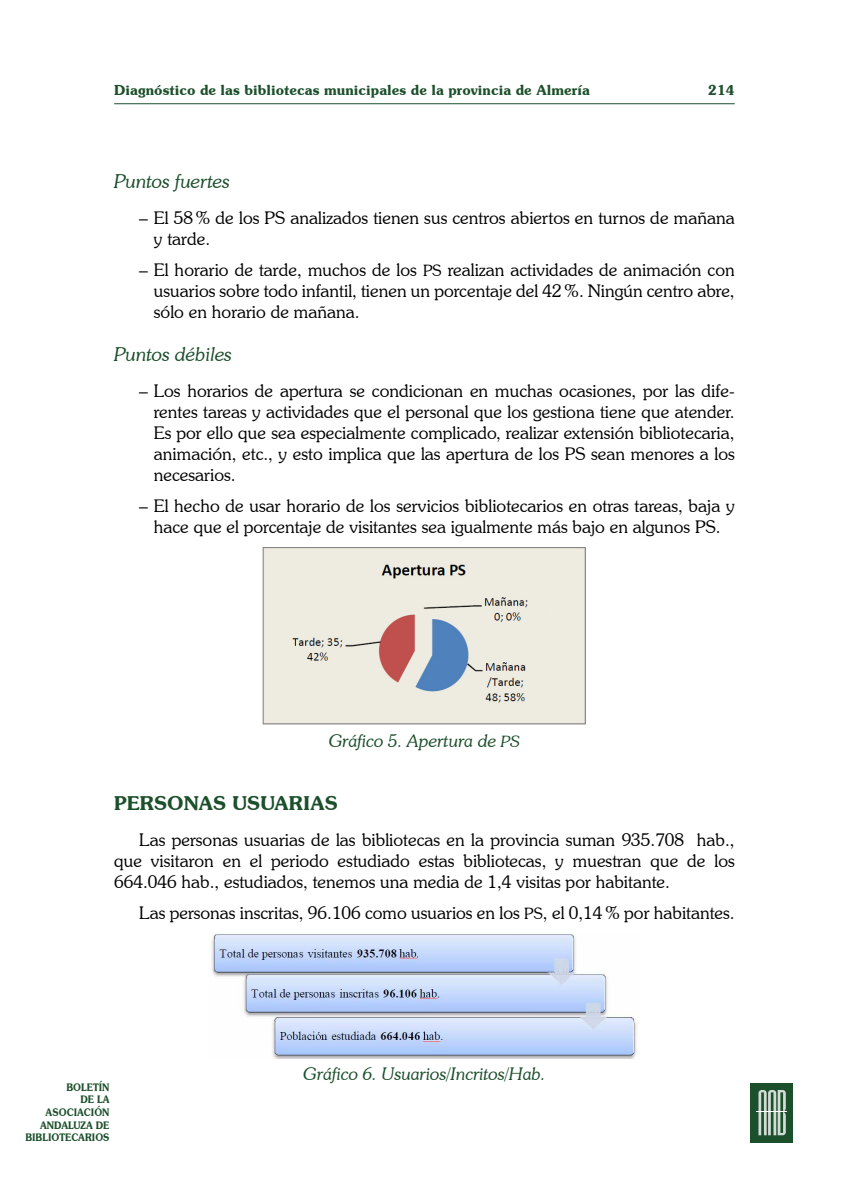
<style>
.page{position:relative;width:844px;height:1191px;background:#fff}
.page>*{position:absolute;margin:0;border:0;box-sizing:border-box;transform-origin:0 0}
.t1{font:italic 300 19.25px "Souvenir IT Cby BT";color:#1c4f2b}
.t2{font:600 19.25px "Souvenir IT Cby BT";color:#1c4f2b}
.t3{font:300 17.5px/21px "Souvenir IT Cby BT";color:#000;text-align:justify}
.t4{font:italic 300 17.5px "Souvenir IT Cby BT";color:#1c4f2b}
.t5{font:600 14px "Souvenir IT Cby BT";color:#1c4f2b}
.t6{font:600 10.5px/12.6px "Souvenir IT Cby BT";color:#1c4f2b;text-align:right;scale:.88 1}
.s1{font-size:15.75px}
</style>
<div class="page">
<div style="left:749px;top:1083px;width:43px;height:59px;background:#1c4f2b"></div>
<svg style="left:758px;top:1090px;width:27px;height:45px"></svg>
<hr style="left:755px;top:1111px;width:31px;height:1px;background:#fff">
<hr style="left:114px;top:103px;width:620px;height:1px;background:#1c4f2b">
<img style="left:262px;top:547px;width:324px;height:178px">
<img style="left:210px;top:932px;width:427px;height:127px">
<p class="t5" style="left:114px;top:81px;width:477px">Diagnóstico de las bibliotecas municipales de la provincia de Almería</p>
<p class="t5" style="left:708px;top:81px;width:28px">214</p>
<p class="t1" style="left:114px;top:170px;width:117px">Puntos fuertes</p>
<p class="t3" style="left:154px;top:207px;width:582px;text-indent:-15px">– El 58% de los PS analizados tienen sus centros abiertos en turnos de mañana y tarde.</p>
<p class="t3" style="left:154px;top:259px;width:582px;text-indent:-15px">– El horario de tarde, muchos de los <span class="s1">PS</span> realizan actividades de animación con usuarios sobre todo infantil, tienen un porcentaje del 42%. Ningún centro abre, sólo en horario de mañana.</p>
<p class="t1" style="left:114px;top:342px;width:119px">Puntos débiles</p>
<p class="t3" style="left:154px;top:380px;width:582px;text-indent:-15px">– Los horarios de apertura se condicionan en muchas ocasiones, por las dife&shy;rentes tareas y actividades que el personal que los gestiona tiene que atender.<br>Es por ello que sea especialmente complicado, realizar extensión bibliotecaria, animación, etc., y esto implica que las apertura de los PS sean menores a los necesarios.</p>
<p class="t3" style="left:139px;top:495px;width:597px;text-align:center">– El hecho de usar horario de los servicios bibliotecarios en otras tareas, baja y hace que el porcentaje de visitantes sea igualmente más bajo en algunos PS.</p>
<p class="t4" style="left:328px;top:730px;width:193px">Gráfico 5. Apertura de <span class="s1">PS</span></p>
<p class="t2" style="left:114px;top:791px;width:225px">PERSONAS USUARIAS</p>
<p class="t3" style="left:114px;top:829px;width:622px;text-indent:25px">Las personas usuarias de las bibliotecas en la provincia suman 935.708 hab., que visitaron en el periodo estudiado estas bibliotecas, y muestran que de los 664.046 hab., estudiados, tenemos una media de 1,4 visitas por habitante.</p>
<p class="t3" style="left:139px;top:902px;width:597px">Las personas inscritas, 96.106 como usuarios en los <span class="s1">PS</span>, el 0,14% por habitantes.</p>
<p class="t6" style="left:25px;top:1080px;width:97px">BOLETÍN<br>DE LA<br>ASOCIACIÓN<br>ANDALUZA DE<br>BIBLIOTECARIOS</p>
<p class="t4" style="left:303px;top:1063px;width:244px">Gráfico 6. Usuarios/Incritos/Hab.</p>
</div>
